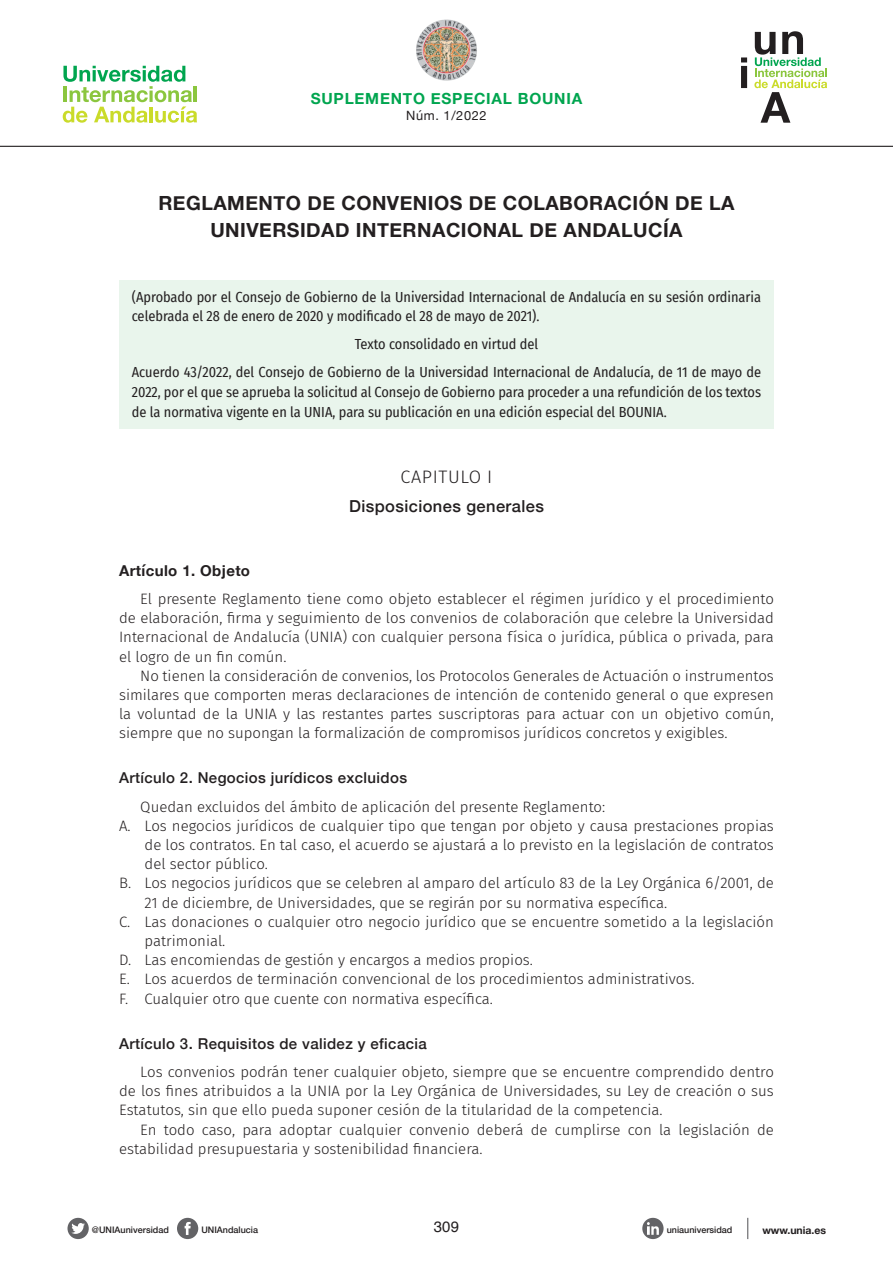
<style>
.page{position:relative;width:893px;height:1263px;background:#fff}
.page>*{position:absolute;margin:0;border:0;box-sizing:border-box;transform-origin:0 0}
._10_REGLAMENTO{font:700 19.5px/27px "Helvetica Neue";letter-spacing:.025em;color:#231f20;text-align:center}
._14_capitulo_NUM{font:300 18px "Fira Sans";letter-spacing:.035em;color:#231f20}
._15_capitulo_TEXTO{font:500 16.5px "Helvetica Neue";letter-spacing:.025em;color:#231f20}
.t1{font:700 15.3px "Helvetica Neue";letter-spacing:.05em;color:#00a54f}
._00_bsc{font:300 15px/19.2px "Fira Sans";color:#231f20;text-align:justify}
._61b_lista_ALFAB{font:300 15px/19.2px "Fira Sans";color:#231f20}
._61_lista_ALFAB_inic{font:300 15px/19.2px "Fira Sans";color:#231f20;text-align:justify}
._41_articulo{font:500 15px "Helvetica Neue";letter-spacing:.025em;color:#231f20}
._41_articulo-2{font:700 15px "Helvetica Neue";letter-spacing:.025em;color:#231f20}
.t2{font:15px "Helvetica";color:#231f20}
._11_aprobado{font:14.25px/19.6px "Fira Sans Condensed";color:#231f20}
.t3{font:12.75px "Helvetica Neue";letter-spacing:.05em;color:#231f20}
.t4{font:700 10.5px "Helvetica Neue";color:#231f20}
.t5{font:500 9px "Helvetica Neue";color:#231f20}
</style>
<div class="page">
<hr style="left:0;top:146px;width:893px;height:1px;background:#231f20">
<svg style="left:741px;top:57px;width:6px;height:31px"></svg>
<svg style="left:754px;top:31px;width:73px;height:92px"></svg>
<svg style="left:63px;top:66px;width:134px;height:57px"></svg>
<div style="left:67px;top:1218px;width:22px;height:21px;background:#636366;border-radius:50%"></div>
<div style="left:177px;top:1218px;width:21px;height:21px;background:#636366;border-radius:50%"></div>
<svg style="left:71px;top:1223px;width:14px;height:11px"></svg>
<svg style="left:185px;top:1222px;width:6px;height:13px"></svg>
<div style="left:642px;top:1218px;width:22px;height:21px;background:#636366;border-radius:50%"></div>
<svg style="left:647px;top:1222px;width:12px;height:13px"></svg>
<svg style="left:747px;top:1218px;width:1px;height:21px"></svg>
<img style="left:420px;top:19px;width:27px;height:16px">
<div style="left:119px;top:280px;width:655px;height:54px;background:#e9f5ec"></div>
<div style="left:119px;top:328px;width:655px;height:34px;background:#e9f5ec"></div>
<div style="left:119px;top:356px;width:655px;height:73px;background:#e9f5ec"></div>
<p class="t1" style="left:311px;top:87px;width:273px">SUPLEMENTO ESPECIAL BOUNIA</p>
<p class="t3" style="left:406px;top:107px;width:82px">Núm. 1/2022</p>
<p class="_10_REGLAMENTO" style="left:158px;top:190px;width:578px">REGLAMENTO DE CONVENIOS DE COLABORACIÓN DE LA<br>UNIVERSIDAD INTERNACIONAL DE ANDALUCÍA</p>
<p class="_11_aprobado" style="left:132px;top:287px;width:631px">(Aprobado por el Consejo de Gobierno de la Universidad Internacional de Andalucía en su sesión ordinaria celebrada el 28 de enero de 2020 y modificado el 28 de mayo de 2021).</p>
<p class="_11_aprobado" style="left:355px;top:334px;width:185px">Texto consolidado en virtud del</p>
<p class="_11_aprobado" style="left:132px;top:362px;width:631px;text-align:justify">Acuerdo 43/2022, del Consejo de Gobierno de la Universidad Internacional de Andalucía, de 11 de mayo de 2022, por el que se aprueba la solicitud al Consejo de Gobierno para proceder a una refundición de los textos de la normativa vigente en la UNIA, para su publicación en una edición especial del BOUNIA.</p>
<p class="_14_capitulo_NUM" style="left:401px;top:464px;width:93px">CAPITULO I</p>
<p class="_15_capitulo_TEXTO" style="left:349px;top:492px;width:196px">Disposiciones generales</p>
<p class="_41_articulo-2" style="left:119px;top:559px;width:133px">Artículo 1. Objeto</p>
<p class="_00_bsc" style="left:119px;top:589px;width:656px;text-indent:21px">El presente Reglamento tiene como objeto establecer el régimen jurídico y el procedimiento de elaboración, firma y seguimiento de los convenios de colaboración que celebre la Universidad Internacional de Andalucía (UNIA) con cualquier persona física o jurídica, pública o privada, para el logro de un fin común.</p>
<p class="_00_bsc" style="left:119px;top:666px;width:656px;text-indent:21px">No tienen la consideración de convenios, los Protocolos Generales de Actuación o instrumentos similares que comporten meras declaraciones de intención de contenido general o que expresen la voluntad de la UNIA y las restantes partes suscriptoras para actuar con un objetivo común, siempre que no supongan la formalización de compromisos jurídicos concretos y exigibles.</p>
<p class="_41_articulo" style="left:119px;top:766px;width:290px">Artículo 2. Negocios jurídicos excluidos</p>
<p class="_00_bsc" style="left:140px;top:797px;width:466px">Quedan excluidos del ámbito de aplicación del presente Reglamento:</p>
<p class="_61_lista_ALFAB_inic" style="left:145px;top:816px;width:631px;text-indent:-26px">A. Los negocios jurídicos de cualquier tipo que tengan por objeto y causa prestaciones propias de los contratos. En tal caso, el acuerdo se ajustará a lo previsto en la legislación de contratos del sector público.</p>
<p class="_61b_lista_ALFAB" style="left:145px;top:873px;width:631px;text-indent:-26px">B. Los negocios jurídicos que se celebren al amparo del artículo 83 de la Ley Orgánica 6/2001, de<br>21 de diciembre, de Universidades, que se regirán por su normativa específica.</p>
<p class="_61b_lista_ALFAB" style="left:145px;top:912px;width:631px;text-indent:-26px">C. Las donaciones o cualquier otro negocio jurídico que se encuentre sometido a la legislación patrimonial.</p>
<p class="_61b_lista_ALFAB" style="left:119px;top:950px;width:415px">D. Las encomiendas de gestión y encargos a medios propios.</p>
<p class="_61b_lista_ALFAB" style="left:119px;top:969px;width:577px">E. Los acuerdos de terminación convencional de los procedimientos administrativos.</p>
<p class="_61b_lista_ALFAB" style="left:119px;top:989px;width:375px">F. Cualquier otro que cuente con normativa específica.</p>
<p class="_41_articulo" style="left:119px;top:1031px;width:309px">Artículo 3. Requisitos de validez y eficacia</p>
<p class="_00_bsc" style="left:119px;top:1062px;width:656px;text-indent:21px">Los convenios podrán tener cualquier objeto, siempre que se encuentre comprendido dentro de los fines atribuidos a la UNIA por la Ley Orgánica de Universidades, su Ley de creación o sus Estatutos, sin que ello pueda suponer cesión de la titularidad de la competencia.</p>
<p class="_00_bsc" style="left:119px;top:1119px;width:656px;text-indent:21px">En todo caso, para adoptar cualquier convenio deberá de cumplirse con la legislación de estabilidad presupuestaria y sostenibilidad financiera.</p>
<p class="t5" style="left:92px;top:1222px;width:78px">@UNIAuniversidad</p>
<p class="t5" style="left:201px;top:1222px;width:58px">UNIAndalucia</p>
<p class="t2" style="left:434px;top:1215px;width:27px">309</p>
<p class="t5" style="left:667px;top:1222px;width:67px">uniauniversidad</p>
<p class="t4" style="left:762px;top:1221px;width:65px">www.unia.es</p>
</div>
